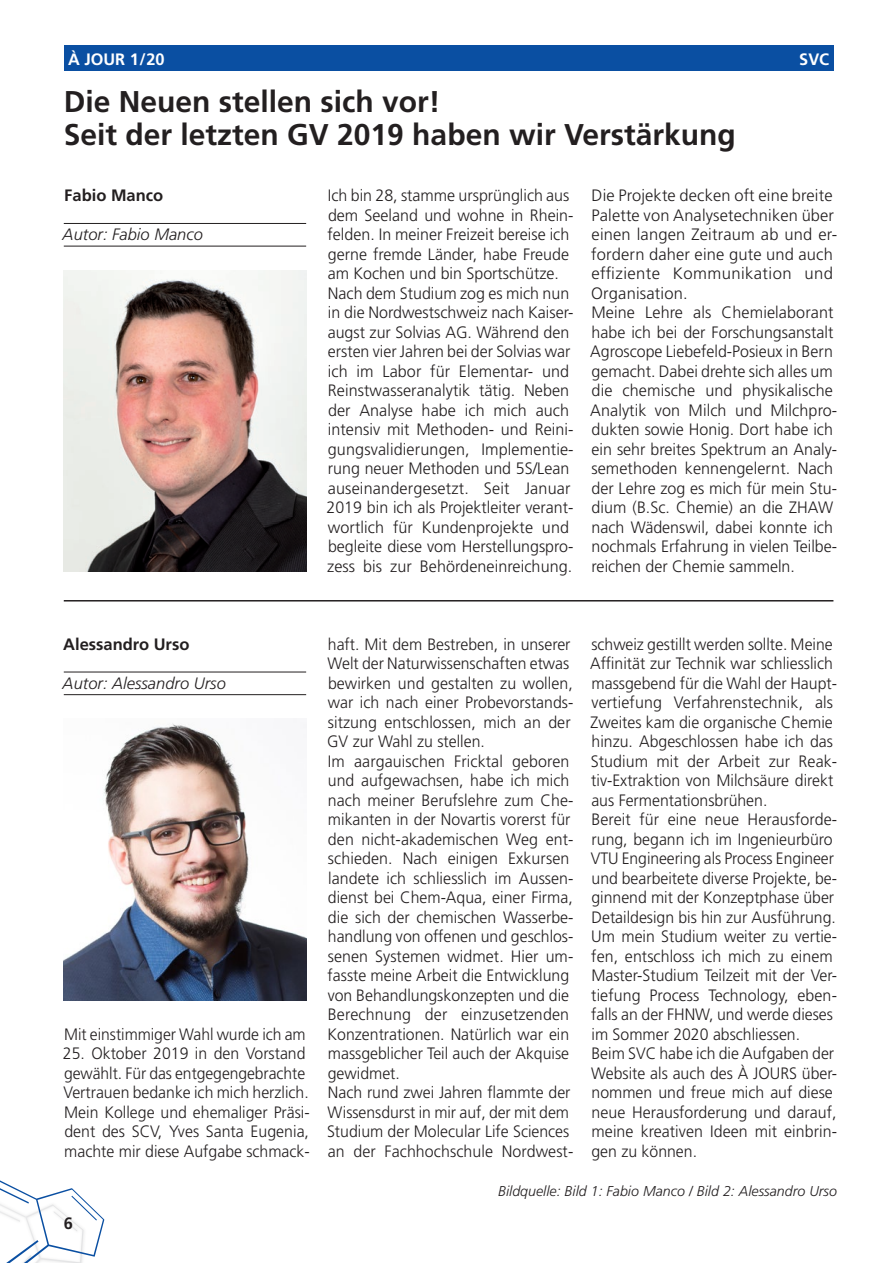
<style>
.page{position:relative;width:893px;height:1263px;background:#fff}
.page>*{position:absolute;margin:0;border:0;box-sizing:border-box;transform-origin:0 0}
.Titel{font:700 30px "Frutiger LT Std";color:#231f20}
.Grundschrift_Normal{font:300 16.5px/19.5px "Frutiger LT Std";color:#231f20}
.Grundschrift_Normal-2{font:300 16.5px/19.5px "Frutiger LT Std";color:#231f20;scale:.96 1}
.Autor{font:italic 300 16.5px "Frutiger LT Std";color:#231f20}
.Grundschrift_Normal-3{font:300 16.5px "Frutiger LT Std";color:#231f20;scale:.95 1}
.Grundschrift_Fett{font:700 16.5px "Frutiger LT Com";color:#231f20}
.t1{font:700 16.5px "Frutiger LT Std";color:#fff}
.t2{font:700 16.5px "Frutiger LT Std";color:#231f20}
.Quellenangabe{font:italic 300 14.25px "Frutiger LT Std";color:#231f20}
</style>
<div class="page">
<svg style="left:0;top:1180px;width:104px;height:83px"></svg>
<div style="left:64px;top:45px;width:769px;height:26px;background:#0a4fa2"></div>
<hr style="left:64px;top:246px;width:242px;height:1px;background:#231f20">
<hr style="left:64px;top:223px;width:242px;height:1px;background:#231f20">
<hr style="left:64px;top:694px;width:242px;height:1px;background:#231f20">
<hr style="left:64px;top:672px;width:242px;height:1px;background:#231f20">
<img style="left:64px;top:270px;width:242px;height:302px">
<img style="left:64px;top:723px;width:242px;height:278px">
<hr style="left:64px;top:600px;width:769px;height:1px;background:#231f20">
<p class="t1" style="left:68px;top:49px;width:98px">À JOUR 1/20</p>
<p class="t1" style="left:799px;top:49px;width:31px">SVC</p>
<p class="Titel" style="left:64px;top:84px;width:378px">Die Neuen stellen sich vor!</p>
<p class="Titel" style="left:64px;top:117px;width:673px">Seit der letzten GV 2019 haben wir Verstärkung</p>
<p class="Grundschrift_Fett" style="left:64px;top:186px;width:100px">Fabio Manco</p>
<p class="Autor" style="left:63px;top:225px;width:142px">Autor: Fabio Manco</p>
<p class="Grundschrift_Normal" style="left:328px;top:186px;width:247px">Ich bin 28, stamme ursprünglich aus dem Seeland und wohne in Rhein&shy;felden. In meiner Freizeit bereise ich gerne fremde Länder, habe Freude am Kochen und bin Sportschütze.</p>
<p class="Grundschrift_Normal" style="left:326px;top:283px;width:248px">Nach dem Studium zog es mich nun in die Nordwestschweiz nach Kaiser&shy;augst zur Solvias AG. Während den ersten vier Jahren bei der Solvias war ich im Labor für Elementar- und Reinstwasseranalytik tätig. Neben der Analyse habe ich mich auch intensiv mit Methoden- und Reini&shy;gungsvalidierungen, Implementie&shy;rung neuer Methoden und 5S/Lean auseinandergesetzt. Seit Januar 2019 bin ich als Projektleiter verant&shy;wortlich für Kundenprojekte und begleite diese vom Herstellungspro&shy;zess bis zur Behördeneinreichung.</p>
<p class="Grundschrift_Normal" style="left:591px;top:186px;width:248px">Die Projekte decken oft eine breite<br>Palette von Analysetechniken über einen langen Zeitraum ab und er&shy;fordern daher eine gute und auch effiziente Kommunikation und<br>Organisation.</p>
<p class="Grundschrift_Normal" style="left:590px;top:303px;width:248px">Meine Lehre als Chemielaborant habe ich bei der Forschungsanstalt Agroscope Liebefeld-Posieux in Bern gemacht. Dabei drehte sich alles um die chemische und physikalische Analytik von Milch und Milchpro&shy;dukten sowie Honig. Dort habe ich ein sehr breites Spektrum an Analy&shy;semethoden kennengelernt. Nach der Lehre zog es mich für mein Stu&shy;dium (B.Sc. Chemie) an die ZHAW nach Wädenswil, dabei konnte ich nochmals Erfahrung in vielen Teilbe&shy;reichen der Chemie sammeln.</p>
<p class="Grundschrift_Fett" style="left:63px;top:634px;width:128px">Alessandro Urso</p>
<p class="Autor" style="left:63px;top:673px;width:165px">Autor: Alessandro Urso</p>
<p class="Grundschrift_Normal-3" style="left:64px;top:1025px;width:256px">Mit einstimmiger Wahl wurde ich am</p>
<p class="Grundschrift_Normal-2" style="left:63px;top:1044px;width:259px">25. Oktober 2019 in den Vorstand gewählt. Für das entgegengebrachte Vertrauen bedanke ich mich herzlich.<br>Mein Kollege und ehemaliger Präsi&shy;dent des SCV, Yves Santa Eugenia, machte mir diese Aufgabe schmack-</p>
<p class="t2" style="left:64px;top:1213px;width:11px">6</p>
<p class="Grundschrift_Normal-2" style="left:327px;top:634px;width:258px">haft. Mit dem Bestreben, in unserer Welt der Naturwissenschaften etwas bewirken und gestalten zu wollen, war ich nach einer Probevorstands&shy;sitzung entschlossen, mich an der GV zur Wahl zu stellen.</p>
<p class="Grundschrift_Normal" style="left:328px;top:751px;width:247px">Im aargauischen Fricktal geboren und aufgewachsen, habe ich mich nach meiner Berufslehre zum Che&shy;mikanten in der Novartis vorerst für den nicht-akademischen Weg ent&shy;schieden. Nach einigen Exkursen landete ich schliesslich im Aussen&shy;dienst bei Chem-Aqua, einer Firma, die sich der chemischen Wasserbe&shy;handlung von offenen und geschlos&shy;senen Systemen widmet. Hier um&shy;fasste meine Arbeit die Entwicklung von Behandlungskonzepten und die Berechnung der einzusetzenden Konzentrationen. Natürlich war ein massgeblicher Teil auch der Akquise gewidmet.</p>
<p class="Grundschrift_Normal-2" style="left:327px;top:1083px;width:258px">Nach rund zwei Jahren flammte der Wissensdurst in mir auf, der mit dem Studium der Molecular Life Sciences an der Fachhochschule Nordwest-</p>
<p class="Grundschrift_Normal-2" style="left:590px;top:634px;width:259px">schweiz gestillt werden sollte. Meine Affinität zur Technik war schliesslich massgebend für die Wahl der Haupt&shy;vertiefung Verfahrenstechnik, als Zweites kam die organische Chemie hinzu. Abgeschlossen habe ich das Studium mit der Arbeit zur Reak&shy;tiv-Extraktion von Milchsäure direkt aus Fermentationsbrühen.</p>
<p class="Grundschrift_Normal" style="left:591px;top:810px;width:248px">Bereit für eine neue Herausforde&shy;rung, begann ich im Ingenieurbüro VTU Engineering als Process Engineer und bearbeitete diverse Projekte, be&shy;ginnend mit der Konzeptphase über Detaildesign bis hin zur Ausführung.<br>Um mein Studium weiter zu vertie&shy;fen, entschloss ich mich zu einem Master-Studium Teilzeit mit der Ver&shy;tiefung Process Technology, eben&shy;falls an der FHNW, und werde dieses im Sommer 2020 abschliessen.</p>
<p class="Grundschrift_Normal-2" style="left:591px;top:1044px;width:258px">Beim SVC habe ich die Aufgaben der<br>Website als auch des À JOURS über&shy;nommen und freue mich auf diese neue Herausforderung und darauf, meine kreativen Ideen mit einbrin&shy;gen zu können.</p>
<p class="Quellenangabe" style="left:498px;top:1183px;width:340px">Bildquelle: Bild 1: Fabio Manco / Bild 2: Alessandro Urso</p>
</div>
